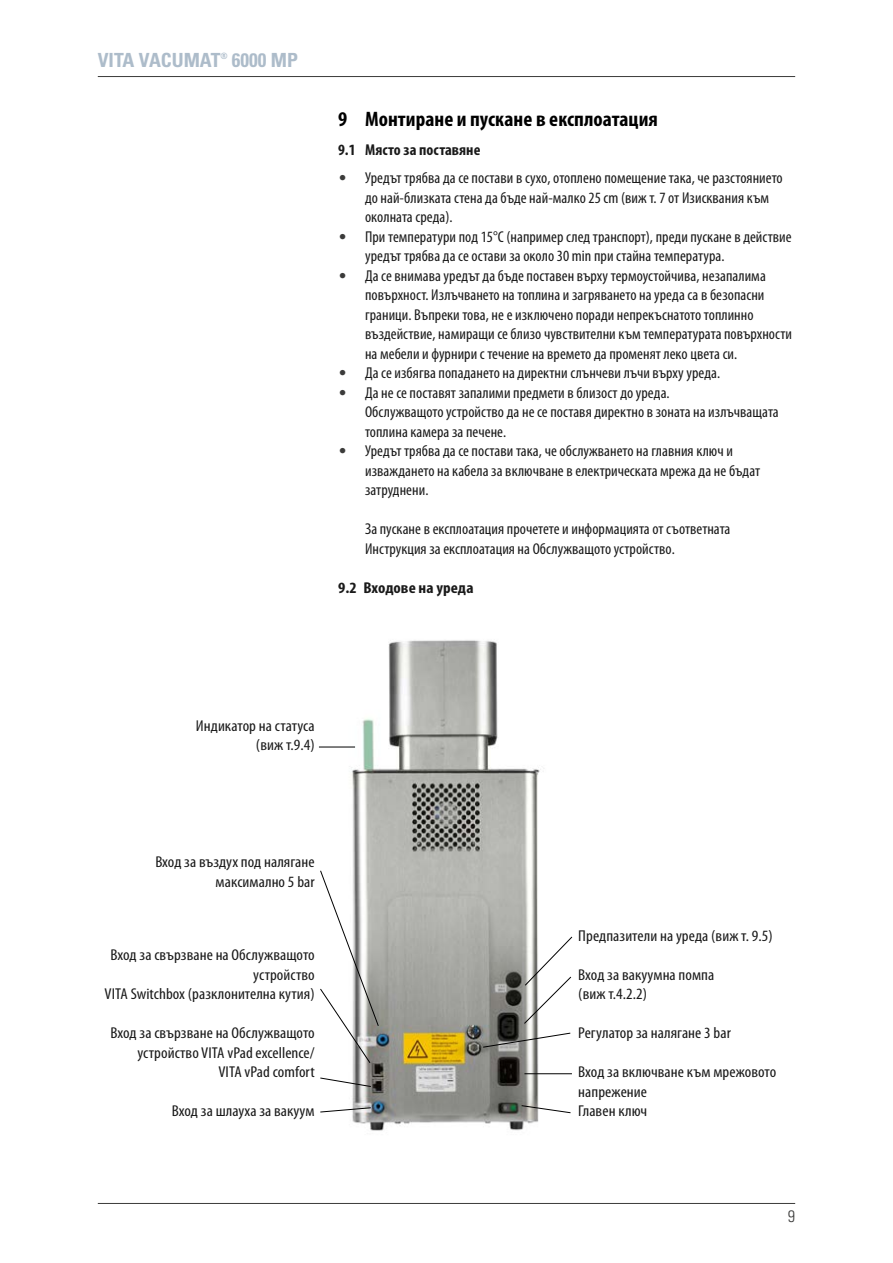
<style>
.page{position:relative;width:893px;height:1263px;background:#fff}
.page>*{position:absolute;margin:0;border:0;box-sizing:border-box;transform-origin:0 0}
.t1{font:700 condensed 21px "Myriad Pro";letter-spacing:.005em;color:#000}
.t2{font:700 condensed 19.5px "Univers LT";color:#adbcca}
.t3{font:300 condensed 16.5px "Univers LT";color:#3b3b3a}
.t4{font:condensed 15.75px/19.5px "Myriad Pro";letter-spacing:.005em;color:#1a1a1a}
.t5{font:condensed 15.75px/19.5px "Myriad Pro";letter-spacing:.005em;color:#1a1a1a;text-align:right;scale:1.08 1}
.t6{font:700 condensed 15.75px "Myriad Pro";letter-spacing:.005em;color:#1a1a1a}
.t7{font:700 condensed 15.75px "Myriad Pro";letter-spacing:.005em;color:#1a1a1a;scale:1.08 1}
.t8{font:700 condensed 8.7px "Univers LT";color:#adbcca}
.s1{font-family:"Univers LT";font-weight:300;font-size:15px;color:#3b3b3a}
</style>
<div class="page">
<hr style="left:98px;top:1203px;width:697px;height:1px;background:#3b3b3a">
<hr style="left:98px;top:76px;width:697px;height:1px;background:#3b3b3a">
<img style="left:335px;top:640px;width:212px;height:491px">
<hr style="left:319px;top:747px;width:36px;height:1px;background:#000">
<svg style="left:320px;top:870px;width:59px;height:193px"></svg>
<svg style="left:320px;top:1077px;width:51px;height:10px"></svg>
<svg style="left:320px;top:1107px;width:51px;height:5px"></svg>
<svg style="left:524px;top:936px;width:49px;height:88px"></svg>
<hr style="left:524px;top:1073px;width:48px;height:1px;background:#000">
<svg style="left:521px;top:1105px;width:50px;height:8px"></svg>
<svg style="left:483px;top:1032px;width:88px;height:16px"></svg>
<p class="t2" style="left:98px;top:48px;width:124px">VITA VACUMAT</p>
<p class="t8" style="left:220px;top:51px;width:9px">®</p>
<p class="t2" style="left:232px;top:48px;width:68px">6000 MP</p>
<h1 class="t1" style="left:338px;top:108px;width:321px">9 Монтиране и пускане в експлоатация</h1>
<p class="t6" style="left:338px;top:141px;width:144px">9.1 Място за поставяне</p>
<p class="t4" style="left:365px;top:169px;width:419px;text-indent:-27px"><span class="s1">•</span> Уредът трябва да се постави в сухо, отоплено помещение така, че разстоянието до най-близката стена да бъде най-малко 25 cm (виж т. 7 от Изисквания към околната среда).</p>
<p class="t4" style="left:365px;top:227px;width:428px;text-indent:-27px"><span class="s1">•</span> При температури под 15°C (например след транспорт), преди пускане в действие уредът трябва да се остави за около 30 min при стайна температура.</p>
<p class="t4" style="left:365px;top:266px;width:428px;text-indent:-27px"><span class="s1">•</span> Да се внимава уредът да бъде поставен върху термоустойчива, незапалима повърхност. Излъчването на топлина и загряването на уреда са в безопасни граници. Въпреки това, не е изключено поради непрекъснатото топлинно въздействие, намиращи се близо чувствителни към температурата повърхности на мебели и фурнири с течение на времето да променят леко цвета си.</p>
<p class="t4" style="left:338px;top:364px;width:384px"><span class="s1">•</span> Да се избягва попадането на директни слънчеви лъчи върху уреда.</p>
<p class="t4" style="left:365px;top:383px;width:415px;text-indent:-27px"><span class="s1">•</span> Да не се поставят запалими предмети в близост до уреда.<br>Обслужващото устройство да не се поставя директно в зоната на излъчващата топлина камера за печене.</p>
<p class="t4" style="left:365px;top:442px;width:397px;text-indent:-27px"><span class="s1">•</span> Уредът трябва да се постави така, че обслужването на главния ключ и изваждането на кабела за включване в електрическата мрежа да не бъдат затруднени.</p>
<p class="t4" style="left:365px;top:520px;width:367px">За пускане в експлоатация прочетете и информацията от съответната<br>Инструкция за експлоатация на Обслужващото устройство.</p>
<p class="t7" style="left:338px;top:579px;width:127px">9.2 Входове на уреда</p>
<p class="t5" style="left:196px;top:716px;width:111px">Индикатор на статуса (виж т.9.4)</p>
<p class="t5" style="left:155px;top:853px;width:149px">Вход за въздух под налягане максимално 5 bar</p>
<p class="t5" style="left:105px;top:946px;width:196px">Вход за свързване на Обслужващото устройство<br>VITA Switchbox (разклонителна кутия)</p>
<p class="t5" style="left:111px;top:1024px;width:190px">Вход за свързване на Обслужващото устройство VITA vPad excellence/<br>VITA vPad comfort</p>
<p class="t5" style="left:172px;top:1102px;width:134px">Вход за шлауха за вакуум</p>
<p class="t5" style="left:578px;top:926px;width:181px">Предпазители на уреда (виж т. 9.5)</p>
<p class="t5" style="left:578px;top:965px;width:127px;text-align:left">Вход за вакуумна помпа (виж т.4.2.2)</p>
<p class="t5" style="left:578px;top:1024px;width:143px">Регулатор за налягане 3 bar</p>
<p class="t5" style="left:578px;top:1063px;width:185px;text-align:left">Вход за включване към мрежовото напрежение<br>Главен ключ</p>
<p class="t3" style="left:788px;top:1206px;width:9px">9</p>
</div>
